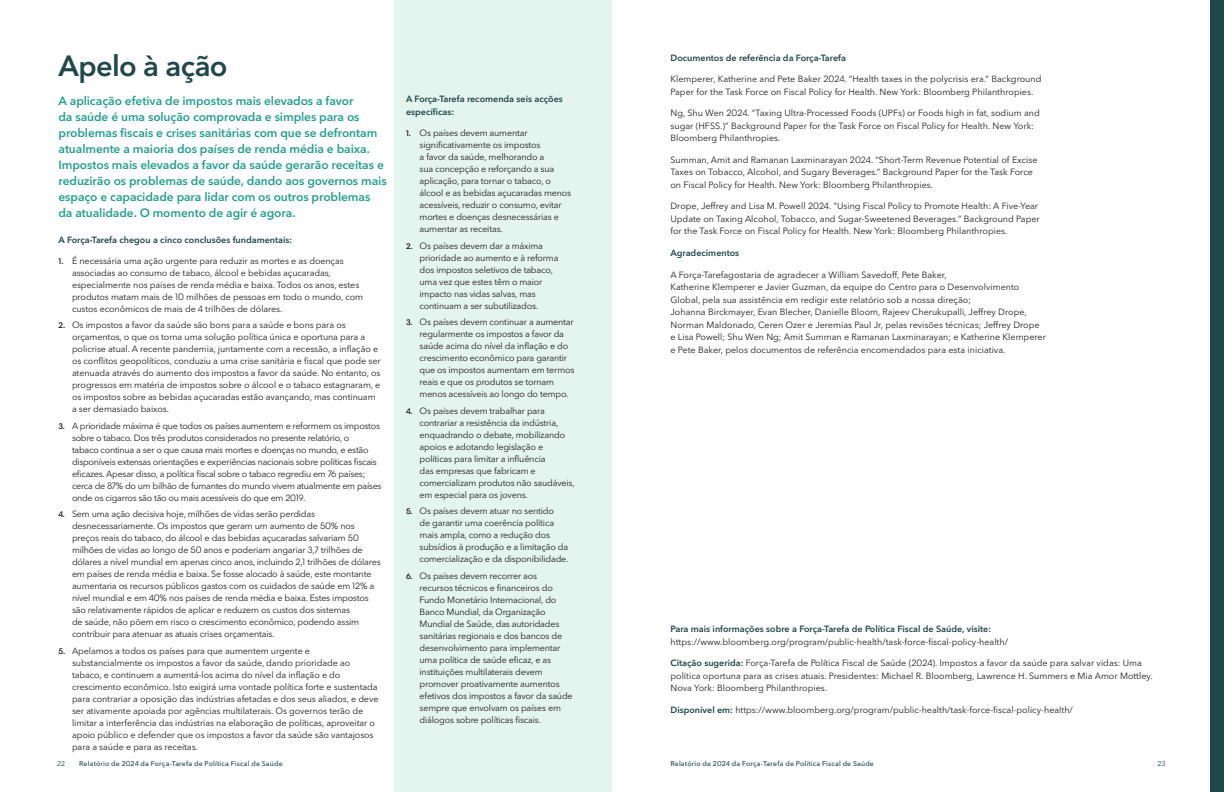
<style>
.page{position:relative;width:1224px;height:792px;background:#fff}
.page>*{position:absolute;margin:0;border:0;box-sizing:border-box;transform-origin:0 0}
.t1{font:600 29px "Avenir Next P For BBG";letter-spacing:-.025em;color:#20474a}
.t2{font:600 12px/16px "Avenir Next P For BBG";letter-spacing:-.01em;color:#299f91}
.Body_copy{font:9px/12px "Avenir Next P For BBG";letter-spacing:-.02em;color:#231f20}
.Body_copy-2{font:9px/12.5px "Avenir Next P For BBG";color:#231f20}
.Body_copy-3{font:600 9px/13px "Avenir Next P For BBG";color:#20474a}
.t3{font:500 7px "Avenir Next P For BBG";letter-spacing:.02em;color:#20474a}
.t4{font:7px "Avenir Next P For BBG";color:#20474a}
.s1{font-weight:600;font-size:8px}
.s2{font-weight:600;color:#20474a}
</style>
<div class="page">
<div style="left:1211px;top:0;width:13px;height:792px;background:#20474a"></div>
<div style="left:395px;top:0;width:217px;height:792px;background:#e4f4ef"></div>
<p class="t1" style="left:58px;top:48px;width:171px">Apelo à ação</p>
<p class="t2" style="left:58px;top:92px;width:330px">A aplicação efetiva de impostos mais elevados a favor<br>da saúde é uma solução comprovada e simples para os problemas fiscais e crises sanitárias com que se defrontam atualmente a maioria dos países de renda média e baixa.<br>Impostos mais elevados a favor da saúde gerarão receitas e reduzirão os problemas de saúde, dando aos governos mais espaço e capacidade para lidar com os outros problemas da atualidade. O momento de agir é agora.</p>
<p class="Body_copy-3" style="left:58px;top:233px;width:235px">A Força-Tarefa chegou a cinco conclusões fundamentais:</p>
<p class="Body_copy" style="left:72px;top:255px;width:293px;text-indent:-14px"><span class="s1">1.</span> É necessária uma ação urgente para reduzir as mortes e as doenças associadas ao consumo de tabaco, álcool e bebidas açucaradas, especialmente nos países de renda média e baixa. Todos os anos, estes produtos matam mais de 10 milhões de pessoas em todo o mundo, com custos econômicos de mais de 4 trilhões de dólares.</p>
<p class="Body_copy" style="left:72px;top:319px;width:310px;text-indent:-14px"><span class="s1">2.</span> Os impostos a favor da saúde são bons para a saúde e bons para os orçamentos, o que os torna uma solução política única e oportuna para a policrise atual. A recente pandemia, juntamente com a recessão, a inflação e os conflitos geopolíticos, conduziu a uma crise sanitária e fiscal que pode ser atenuada através do aumento dos impostos a favor da saúde. No entanto, os progressos em matéria de impostos sobre o álcool e o tabaco estagnaram, e os impostos sobre as bebidas açucaradas estão avançando, mas continuam a ser demasiado baixos.</p>
<p class="Body_copy" style="left:72px;top:420px;width:311px;text-indent:-14px"><span class="s1">3.</span> A prioridade máxima é que todos os países aumentem e reformem os impostos sobre o tabaco. Dos três produtos considerados no presente relatório, o<br>tabaco continua a ser o que causa mais mortes e doenças no mundo, e estão disponíveis extensas orientações e experiências nacionais sobre políticas fiscais eficazes. Apesar disso, a política fiscal sobre o tabaco regrediu em 76 países; cerca de 87% do um bilhão de fumantes do mundo vivem atualmente em países onde os cigarros são tão ou mais acessíveis do que em 2019.</p>
<p class="Body_copy" style="left:72px;top:508px;width:310px;text-indent:-14px"><span class="s1">4.</span> Sem uma ação decisiva hoje, milhões de vidas serão perdidas desnecessariamente. Os impostos que geram um aumento de 50% nos preços reais do tabaco, do álcool e das bebidas açucaradas salvariam 50 milhões de vidas ao longo de 50 anos e poderiam angariar 3,7 trilhões de dólares a nível mundial em apenas cinco anos, incluindo 2,1 trilhões de dólares em países de renda média e baixa. Se fosse alocado à saúde, este montante aumentaria os recursos públicos gastos com os cuidados de saúde em 12% a nível mundial e em 40% nos países de renda média e baixa. Estes impostos são relativamente rápidos de aplicar e reduzem os custos dos sistemas<br>de saúde, não põem em risco o crescimento econômico, podendo assim contribuir para atenuar as atuais crises orçamentais.</p>
<p class="Body_copy" style="left:72px;top:645px;width:308px;text-indent:-14px"><span class="s1">5.</span> Apelamos a todos os países para que aumentem urgente e substancialmente os impostos a favor da saúde, dando prioridade ao tabaco, e continuem a aumentá-los acima do nível da inflação e do crescimento econômico. Isto exigirá uma vontade política forte e sustentada para contrariar a oposição das indústrias afetadas e dos seus aliados, e deve ser ativamente apoiada por agências multilaterais. Os governos terão de limitar a interferência das indústrias na elaboração de políticas, aproveitar o apoio público e defender que os impostos a favor da saúde são vantajosos para a saúde e para as receitas.</p>
<p class="Body_copy-3" style="left:406px;top:93px;width:158px">A Força-Tarefa recomenda seis acções específicas:</p>
<p class="Body_copy" style="left:420px;top:127px;width:153px;text-indent:-14px"><span class="s1">1.</span> Os países devem aumentar significativamente os impostos<br>a favor da saúde, melhorando a<br>sua concepção e reforçando a sua aplicação, para tornar o tabaco, o álcool e as bebidas açucaradas menos acessíveis, reduzir o consumo, evitar mortes e doenças desnecessárias e aumentar as receitas.</p>
<p class="Body_copy" style="left:420px;top:240px;width:140px;text-indent:-14px"><span class="s1">2.</span> Os países devem dar a máxima prioridade ao aumento e à reforma dos impostos seletivos de tabaco, uma vez que estes têm o maior impacto nas vidas salvas, mas continuam a ser subutilizados.</p>
<p class="Body_copy" style="left:420px;top:316px;width:156px;text-indent:-14px"><span class="s1">3.</span> Os países devem continuar a aumentar regularmente os impostos a favor da saúde acima do nível da inflação e do crescimento econômico para garantir que os impostos aumentam em termos reais e que os produtos se tornam menos acessíveis ao longo do tempo.</p>
<p class="Body_copy" style="left:420px;top:405px;width:157px;text-indent:-14px"><span class="s1">4.</span> Os países devem trabalhar para contrariar a resistência da indústria, enquadrando o debate, mobilizando apoios e adotando legislação e políticas para limitar a influência<br>das empresas que fabricam e comercializam produtos não saudáveis, em especial para os jovens.</p>
<p class="Body_copy" style="left:420px;top:505px;width:150px;text-indent:-14px"><span class="s1">5.</span> Os países devem atuar no sentido<br>de garantir uma coerência política mais ampla, como a redução dos subsídios à produção e a limitação da comercialização e da disponibilidade.</p>
<p class="Body_copy" style="left:420px;top:570px;width:155px;text-indent:-14px"><span class="s1">6.</span> Os países devem recorrer aos recursos técnicos e financeiros do Fundo Monetário Internacional, do Banco Mundial, da Organização Mundial de Saúde, das autoridades sanitárias regionais e dos bancos de desenvolvimento para implementar uma política de saúde eficaz, e as instituições multilaterais devem promover proativamente aumentos efetivos dos impostos a favor da saúde sempre que envolvam os países em diálogos sobre políticas fiscais.</p>
<p class="Body_copy-3" style="left:670px;top:51px;width:177px">Documentos de referência da Força-Tarefa</p>
<p class="Body_copy-2" style="left:670px;top:73px;width:372px">Klemperer, Katherine and Pete Baker 2024. “Health taxes in the polycrisis era.” Background<br>Paper for the Task Force on Fiscal Policy for Health. New York: Bloomberg Philanthropies.</p>
<p class="Body_copy-2" style="left:670px;top:107px;width:371px">Ng, Shu Wen 2024. “Taxing Ultra-Processed Foods (UPFs) or Foods high in fat, sodium and sugar (HFSS.)” Background Paper for the Task Force on Fiscal Policy for Health. New York:<br>Bloomberg Philanthropies.</p>
<p class="Body_copy-2" style="left:670px;top:153px;width:369px">Summan, Amit and Ramanan Laxminarayan 2024. “Short-Term Revenue Potential of Excise<br>Taxes on Tobacco, Alcohol, and Sugary Beverages.” Background Paper for the Task Force on Fiscal Policy for Health. New York: Bloomberg Philanthropies.</p>
<p class="Body_copy-2" style="left:670px;top:200px;width:371px">Drope, Jeffrey and Lisa M. Powell 2024. “Using Fiscal Policy to Promote Health: A Five-Year<br>Update on Taxing Alcohol, Tobacco, and Sugar-Sweetened Beverages.” Background Paper for the Task Force on Fiscal Policy for Health. New York: Bloomberg Philanthropies.</p>
<p class="Body_copy-3" style="left:670px;top:247px;width:70px">Agradecimentos</p>
<p class="Body_copy-2" style="left:670px;top:268px;width:377px">A Força-Tarefagostaria de agradecer a William Savedoff, Pete Baker,<br>Katherine Klemperer e Javier Guzman, da equipe do Centro para o Desenvolvimento Global, pela sua assistência em redigir este relatório sob a nossa direção;<br>Johanna Birckmayer, Evan Blecher, Danielle Bloom, Rajeev Cherukupalli, Jeffrey Drope, Norman Maldonado, Ceren Ozer e Jeremias Paul Jr, pelas revisões técnicas; Jeffrey Drope e Lisa Powell; Shu Wen Ng; Amit Summan e Ramanan Laxminarayan; e Katherine Klemperer e Pete Baker, pelos documentos de referência encomendados para esta iniciativa.</p>
<p class="Body_copy-2" style="left:670px;top:623px;width:339px"><span class="s2">Para mais informações sobre a Força-Tarefa de Política Fiscal de Saúde, visite: </span>https://www.bloomberg.org/program/public-health/task-force-fiscal-policy-health/</p>
<p class="Body_copy-2" style="left:670px;top:657px;width:484px"><span class="s2">Citação sugerida:</span> Força-Tarefa de Política Fiscal de Saúde (2024). Impostos a favor da saúde para salvar vidas: Uma política oportuna para as crises atuais. Presidentes: Michael R. Bloomberg, Lawrence H. Summers e Mia Amor Mottley.<br>Nova York: Bloomberg Philanthropies.</p>
<p class="Body_copy-2" style="left:670px;top:703px;width:404px"><span class="s2">Disponível em:</span> https://www.bloomberg.org/program/public-health/task-force-fiscal-policy-health/</p>
<p class="t4" style="left:57px;top:759px;width:10px">22</p>
<p class="t3" style="left:79px;top:759px;width:205px">Relatório de 2024 da Força-Tarefa de Política Fiscal de Saúde</p>
<p class="t3" style="left:671px;top:759px;width:205px">Relatório de 2024 da Força-Tarefa de Política Fiscal de Saúde</p>
<p class="t4" style="left:1157px;top:759px;width:10px">23</p>
</div>
